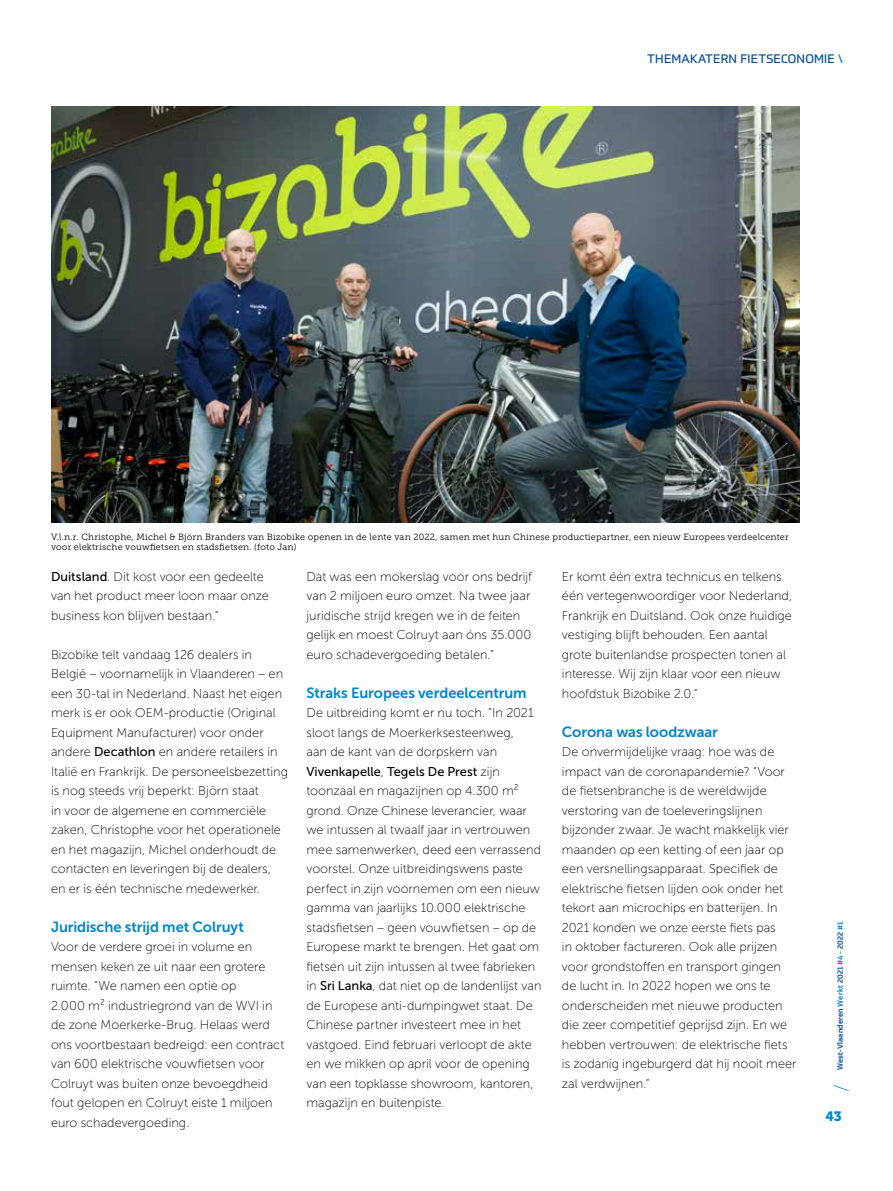
<style>
.page{position:relative;width:893px;height:1191px;background:#fff}
.page>*{position:absolute;margin:0;border:0;box-sizing:border-box;transform-origin:0 0}
.t1{font:100 21px "Prometo";color:#0086c9}
.t2{font:14.7px "Museo Sans 700";letter-spacing:-.005em;color:#0086c9}
.t3{font:13.5px "Museo Slab 900";color:#0086c9}
.t4{font:12.75px/19.5px "Museo Sans 100";color:#000}
.t5{font:12.75px "Museo Sans 500";color:#000}
.t6{font:12px "Prometo";letter-spacing:.02em;color:#064e96}
.t7{font:9px/10.8px "Museo Slab 300";letter-spacing:.02em;color:#000}
.t8{font:500 7.5px "Prometo";letter-spacing:.025em;color:#064e96}
.s1{color:#0086c9}
.s2{font-family:"Museo Sans 500"}
.s3{font-family:"Museo Sans 100"}
</style>
<div class="page">
<img style="left:51px;top:106px;width:748px;height:416px">
<p class="t6" style="left:647px;top:52px;width:197px">THEMAKATERN FIETSECONOMIE <span class="s1">\</span></p>
<p class="t7" style="left:51px;top:531px;width:739px">V.l.n.r. Christophe, Michel &amp; Björn Branders van Bizobike openen in de lente van 2022, samen met hun Chinese productiepartner, een nieuw Europees verdeelcenter voor elektrische vouwfietsen en stadsfietsen. (foto Jan)</p>
<p class="t4" style="left:51px;top:567px;width:219px"><span class="s2">Duitsland</span>. Dit kost voor een gedeelte van het product meer loon maar onze business kon blijven bestaan.”</p>
<p class="t4" style="left:51px;top:645px;width:238px">Bizobike telt vandaag 126 dealers in België – voornamelijk in Vlaanderen – en een 30-tal in Nederland. Naast het eigen merk is er ook OEM-productie (Original Equipment Manufacturer) voor onder andere <span class="s2">Decathlon</span> en andere retailers in Italië en Frankrijk. De personeelsbezetting is nog steeds vrij beperkt: Björn staat<br>in voor de algemene en commerciële zaken, Christophe voor het operationele en het magazijn, Michel onderhoudt de contacten en leveringen bij de dealers, en er is één technische medewerker.</p>
<p class="t2" style="left:51px;top:918px;width:195px">Juridische strijd met Colruyt</p>
<p class="t4" style="left:51px;top:937px;width:235px">Voor de verdere groei in volume en mensen keken ze uit naar een grotere ruimte. “We namen een optie op<br>2.000 m² industriegrond van de WVI in de zone Moerkerke-Brug. Helaas werd ons voortbestaan bedreigd: een contract van 600 elektrische vouwfietsen voor Colruyt was buiten onze bevoegdheid fout gelopen en Colruyt eiste 1 miljoen euro schadevergoeding.</p>
<p class="t4" style="left:306px;top:566px;width:227px">Dat was een mokerslag voor ons bedrijf van 2 miljoen euro omzet. Na twee jaar juridische strijd kregen we in de feiten gelijk en moest Colruyt aan óns 35.000 euro schadevergoeding betalen.”</p>
<p class="t2" style="left:306px;top:684px;width:222px">Straks Europees verdeelcentrum</p>
<p class="t4" style="left:306px;top:703px;width:229px">De uitbreiding komt er nu toch. “In 2021 sloot langs de Moerkerksesteenweg, aan de kant van de dorpskern van</p>
<p class="t5" style="left:306px;top:764px;width:195px">Vivenkapelle<span class="s3">,</span> Tegels De Prest <span class="s3">zijn</span></p>
<p class="t4" style="left:306px;top:781px;width:236px">toonzaal en magazijnen op 4.300 m² grond. Onze Chinese leverancier, waar we intussen al twaalf jaar in vertrouwen mee samenwerken, deed een verrassend voorstel. Onze uitbreidingswens paste perfect in zijn voornemen om een nieuw gamma van jaarlijks 10.000 elektrische stadsfietsen – geen vouwfietsen – op de Europese markt te brengen. Het gaat om fietsen uit zijn intussen al twee fabrieken in <span class="s2">Sri Lanka</span>, dat niet op de landenlijst van de Europese anti-dumpingwet staat. De Chinese partner investeert mee in het vastgoed. Eind februari verloopt de akte en we mikken op april voor de opening van een topklasse showroom, kantoren, magazijn en buitenpiste.</p>
<p class="t4" style="left:562px;top:566px;width:232px">Er komt één extra technicus en telkens één vertegenwoordiger voor Nederland, Frankrijk en Duitsland. Ook onze huidige vestiging blijft behouden. Een aantal grote buitenlandse prospecten tonen al interesse. Wij zijn klaar voor een nieuw hoofdstuk Bizobike 2.0.”</p>
<p class="t2" style="left:562px;top:723px;width:158px">Corona was loodzwaar</p>
<p class="t4" style="left:562px;top:742px;width:236px">De onvermijdelijke vraag: hoe was de impact van de coronapandemie? “Voor de fietsenbranche is de wereldwijde verstoring van de toeleveringslijnen bijzonder zwaar. Je wacht makkelijk vier maanden op een ketting of een jaar op een versnellingsapparaat. Specifiek de elektrische fietsen lijden ook onder het tekort aan microchips en batterijen. In 2021 konden we onze eerste fiets pas<br>in oktober factureren. Ook alle prijzen voor grondstoffen en transport gingen de lucht in. In 2022 hopen we ons te onderscheiden met nieuwe producten die zeer competitief geprijsd zijn. En we hebben vertrouwen: de elektrische fiets is zodanig ingeburgerd dat hij nooit meer zal verdwijnen.”</p>
<p class="t8" style="left:835px;top:1070px;width:150px;rotate:-90deg">West-Vlaanderen <span class="s1">Werkt</span> 2021 <span class="s1">#4 -</span> 2022 <span class="s1">#1</span></p>
<h1 class="t1" style="left:829px;top:1092px;width:9px;rotate:-90deg">/</h1>
<p class="t3" style="left:825px;top:1108px;width:18px">43</p>
</div>
